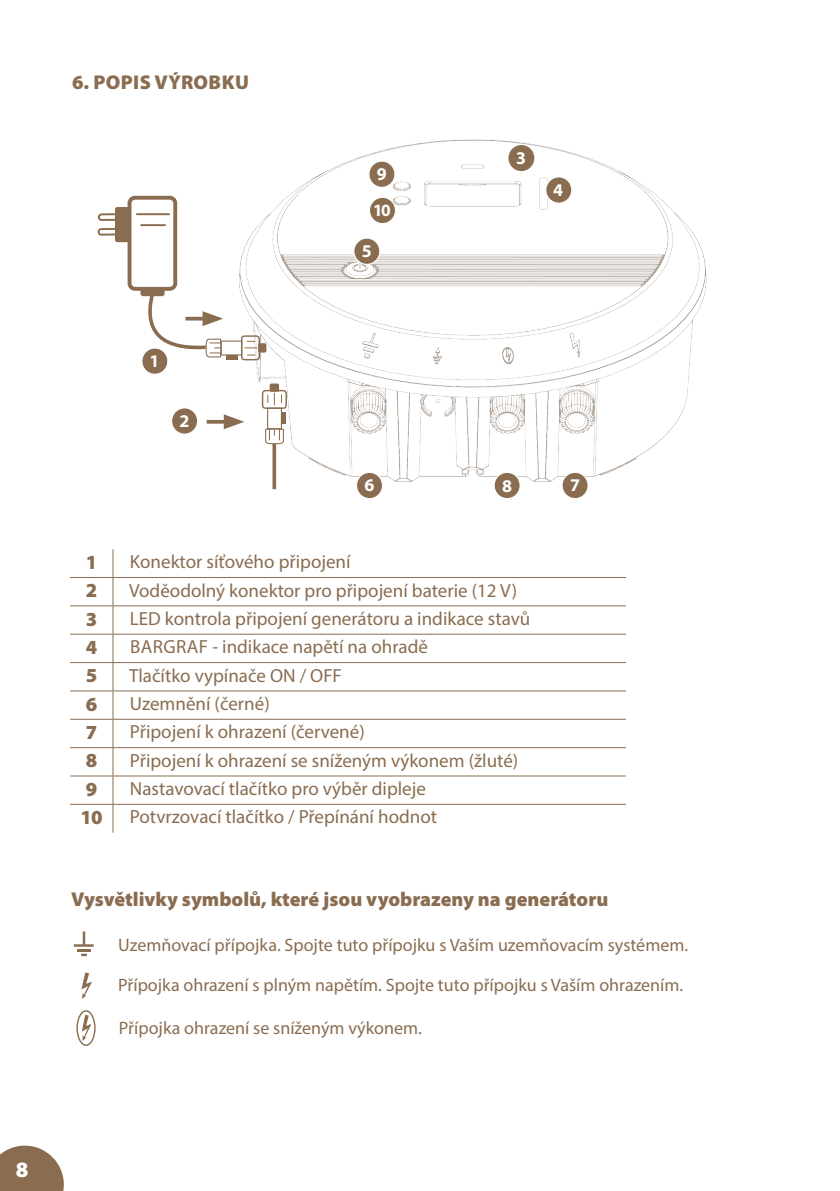
<style>
.page{position:relative;width:840px;height:1191px;background:#fff}
.page>*{position:absolute;margin:0;border:0;box-sizing:border-box;transform-origin:0 0}
.t1{font:900 22px "Myriad Pro";color:#fff}
.t2{font:900 20px "Myriad Pro";color:#8a6d51}
.t3{font:900 20px "Myriad Pro";letter-spacing:.02em;color:#8a6d51}
.t4{font:19px "Myriad Pro";color:#8a6d51}
.t5{font:18px "Myriad Pro";color:#8a6d51}
.t6{font:700 18px "Myriad Pro";color:#fff}
.t7{font:700 17.2px "Myriad Pro";color:#fff}
</style>
<div class="page">
<svg style="left:0;top:1145px;width:64px;height:46px;background:#9b836b"></svg>
<svg style="left:74px;top:931px;width:20px;height:25px"></svg>
<svg style="left:81px;top:972px;width:11px;height:27px"></svg>
<hr style="left:113px;top:577px;width:512px;height:1px;background:#8a6d51">
<hr style="left:113px;top:605px;width:512px;height:1px;background:#8a6d51">
<hr style="left:113px;top:634px;width:512px;height:1px;background:#8a6d51">
<hr style="left:113px;top:662px;width:512px;height:1px;background:#8a6d51">
<hr style="left:113px;top:690px;width:512px;height:1px;background:#8a6d51">
<svg style="left:112px;top:549px;width:1px;height:283px"></svg>
<hr style="left:113px;top:719px;width:512px;height:1px;background:#8a6d51">
<hr style="left:113px;top:747px;width:512px;height:1px;background:#8a6d51">
<hr style="left:113px;top:775px;width:512px;height:1px;background:#8a6d51">
<hr style="left:113px;top:804px;width:512px;height:1px;background:#8a6d51">
<hr style="left:70px;top:577px;width:43px;height:1px;background:#8a6d51">
<hr style="left:70px;top:605px;width:43px;height:1px;background:#8a6d51">
<hr style="left:70px;top:634px;width:43px;height:1px;background:#8a6d51">
<hr style="left:70px;top:662px;width:43px;height:1px;background:#8a6d51">
<hr style="left:70px;top:690px;width:43px;height:1px;background:#8a6d51">
<hr style="left:70px;top:719px;width:43px;height:1px;background:#8a6d51">
<hr style="left:70px;top:747px;width:43px;height:1px;background:#8a6d51">
<hr style="left:70px;top:775px;width:43px;height:1px;background:#8a6d51">
<hr style="left:70px;top:804px;width:43px;height:1px;background:#8a6d51">
<svg style="left:82px;top:1014px;width:9px;height:27px"></svg>
<div style="left:76px;top:1010px;width:20px;height:36px;border:1px solid #8a6d51;border-radius:50%"></div>
<img style="left:226px;top:139px;width:481px;height:358px">
<div style="left:508px;top:145px;width:26px;height:26px;background:#8a6d51;border-radius:50%"></div>
<div style="left:545px;top:177px;width:26px;height:26px;background:#8a6d51;border-radius:50%"></div>
<div style="left:545px;top:176px;width:27px;height:28px;border:1px solid #fff;border-radius:50%"></div>
<div style="left:353px;top:238px;width:26px;height:26px;background:#8a6d51;border-radius:50%"></div>
<div style="left:353px;top:237px;width:27px;height:28px;border:1px solid #fff;border-radius:50%"></div>
<div style="left:356px;top:472px;width:26px;height:26px;background:#8a6d51;border-radius:50%"></div>
<div style="left:356px;top:472px;width:27px;height:27px;border:1px solid #fff;border-radius:50%"></div>
<div style="left:561px;top:472px;width:26px;height:26px;background:#8a6d51;border-radius:50%"></div>
<div style="left:561px;top:472px;width:27px;height:27px;border:1px solid #fff;border-radius:50%"></div>
<div style="left:142px;top:348px;width:26px;height:26px;background:#8a6d51;border-radius:50%"></div>
<div style="left:141px;top:347px;width:27px;height:28px;border:1px solid #fff;border-radius:50%"></div>
<div style="left:171px;top:408px;width:26px;height:26px;background:#8a6d51;border-radius:50%"></div>
<div style="left:171px;top:407px;width:27px;height:28px;border:1px solid #fff;border-radius:50%"></div>
<div style="left:368px;top:161px;width:26px;height:26px;background:#8a6d51;border-radius:50%"></div>
<div style="left:368px;top:160px;width:27px;height:28px;border:1px solid #fff;border-radius:50%"></div>
<div style="left:369px;top:197px;width:26px;height:27px;background:#8a6d51;border-radius:50%"></div>
<div style="left:368px;top:197px;width:28px;height:27px;border:1px solid #fff;border-radius:50%"></div>
<div style="left:494px;top:472px;width:26px;height:26px;background:#8a6d51;border-radius:50%"></div>
<div style="left:493px;top:472px;width:27px;height:27px;border:1px solid #fff;border-radius:50%"></div>
<svg style="left:206px;top:420px;width:18px;height:4px"></svg>
<svg style="left:224px;top:414px;width:20px;height:15px"></svg>
<div style="left:267px;top:408px;width:15px;height:21px;border:1px solid #8a6d51"></div>
<div style="left:262px;top:390px;width:25px;height:19px;border:1px solid #8a6d51;border-radius:3px"></div>
<svg style="left:272px;top:445px;width:4px;height:44px"></svg>
<svg style="left:274px;top:393px;width:1px;height:12px"></svg>
<div style="left:281px;top:412px;width:5px;height:12px;background:#8a6d51"></div>
<div style="left:270px;top:384px;width:8px;height:7px;background:#8a6d51"></div>
<div style="left:269px;top:383px;width:10px;height:9px;border:2px solid #8a6d51"></div>
<svg style="left:264px;top:428px;width:20px;height:17px"></svg>
<div style="left:127px;top:196px;width:50px;height:95px;border:4px solid #8a6d51;border-radius:6px"></div>
<div style="left:116px;top:208px;width:13px;height:33px;background:#8a6d51;border-radius:2px"></div>
<div style="left:115px;top:207px;width:15px;height:35px;border:2px solid #8a6d51;border-radius:2px"></div>
<svg style="left:97px;top:212px;width:21px;height:25px"></svg>
<hr style="left:137px;top:213px;width:32px;height:2px;background:#8a6d51">
<hr style="left:141px;top:224px;width:24px;height:2px;background:#8a6d51">
<div style="left:220px;top:340px;width:22px;height:15px;border:1px solid #8a6d51"></div>
<div style="left:241px;top:335px;width:19px;height:25px;border:1px solid #8a6d51;border-radius:3px"></div>
<svg style="left:245px;top:341px;width:11px;height:7px"></svg>
<div style="left:226px;top:354px;width:11px;height:5px;background:#8a6d51"></div>
<div style="left:259px;top:344px;width:6px;height:7px;background:#8a6d51"></div>
<div style="left:258px;top:343px;width:8px;height:9px;border:2px solid #8a6d51"></div>
<svg style="left:139px;top:287px;width:84px;height:71px"></svg>
<p class="t3" style="left:72px;top:69px;width:178px">6. POPIS VÝROBKU</p>
<p class="t6" style="left:149px;top:351px;width:11px">1</p>
<p class="t6" style="left:179px;top:410px;width:11px">2</p>
<p class="t6" style="left:376px;top:164px;width:11px">9</p>
<p class="t7" style="left:373px;top:201px;width:19px">10</p>
<p class="t6" style="left:361px;top:241px;width:11px">5</p>
<p class="t6" style="left:516px;top:147px;width:11px">3</p>
<p class="t6" style="left:553px;top:180px;width:11px">4</p>
<p class="t6" style="left:364px;top:475px;width:11px">6</p>
<p class="t6" style="left:570px;top:475px;width:11px">7</p>
<p class="t6" style="left:501px;top:475px;width:11px">8</p>
<p class="t2" style="left:86px;top:549px;width:13px">1</p>
<p class="t4" style="left:130px;top:550px;width:222px">Konektor síťového připojení</p>
<p class="t2" style="left:86px;top:577px;width:13px">2</p>
<p class="t4" style="left:129px;top:578px;width:389px">Voděodolný konektor pro připojení baterie (12 V)</p>
<p class="t2" style="left:86px;top:605px;width:13px">3</p>
<p class="t4" style="left:130px;top:607px;width:402px">LED kontrola připojení generátoru a indikace stavů</p>
<p class="t2" style="left:86px;top:634px;width:13px">4</p>
<p class="t4" style="left:130px;top:635px;width:299px">BARGRAF - indikace napětí na ohradě</p>
<p class="t2" style="left:86px;top:662px;width:13px">5</p>
<p class="t4" style="left:129px;top:663px;width:214px">Tlačítko vypínače ON / OFF</p>
<p class="t2" style="left:86px;top:690px;width:13px">6</p>
<p class="t4" style="left:130px;top:692px;width:141px">Uzemnění (černé)</p>
<p class="t2" style="left:86px;top:719px;width:13px">7</p>
<p class="t4" style="left:130px;top:720px;width:236px">Připojení k ohrazení (červené)</p>
<p class="t2" style="left:86px;top:747px;width:13px">8</p>
<p class="t4" style="left:130px;top:748px;width:390px">Připojení k ohrazení se sníženým výkonem (žluté)</p>
<p class="t2" style="left:86px;top:775px;width:13px">9</p>
<p class="t4" style="left:130px;top:777px;width:297px">Nastavovací tlačítko pro výběr dipleje</p>
<p class="t2" style="left:80px;top:804px;width:23px">10</p>
<p class="t4" style="left:130px;top:805px;width:308px">Potvrzovací tlačítko / Přepínání hodnot</p>
<p class="t2" style="left:71px;top:885px;width:538px">Vysvětlivky symbolů, které jsou vyobrazeny na generátoru</p>
<p class="t5" style="left:118px;top:934px;width:571px">Uzemňovací přípojka. Spojte tuto přípojku s Vaším uzemňovacím systémem.</p>
<p class="t5" style="left:118px;top:973px;width:566px">Přípojka ohrazení s plným napětím. Spojte tuto přípojku s Vaším ohrazením.</p>
<p class="t5" style="left:119px;top:1016px;width:304px">Přípojka ohrazení se sníženým výkonem.</p>
<p class="t1" style="left:16px;top:1154px;width:14px">8</p>
</div>
